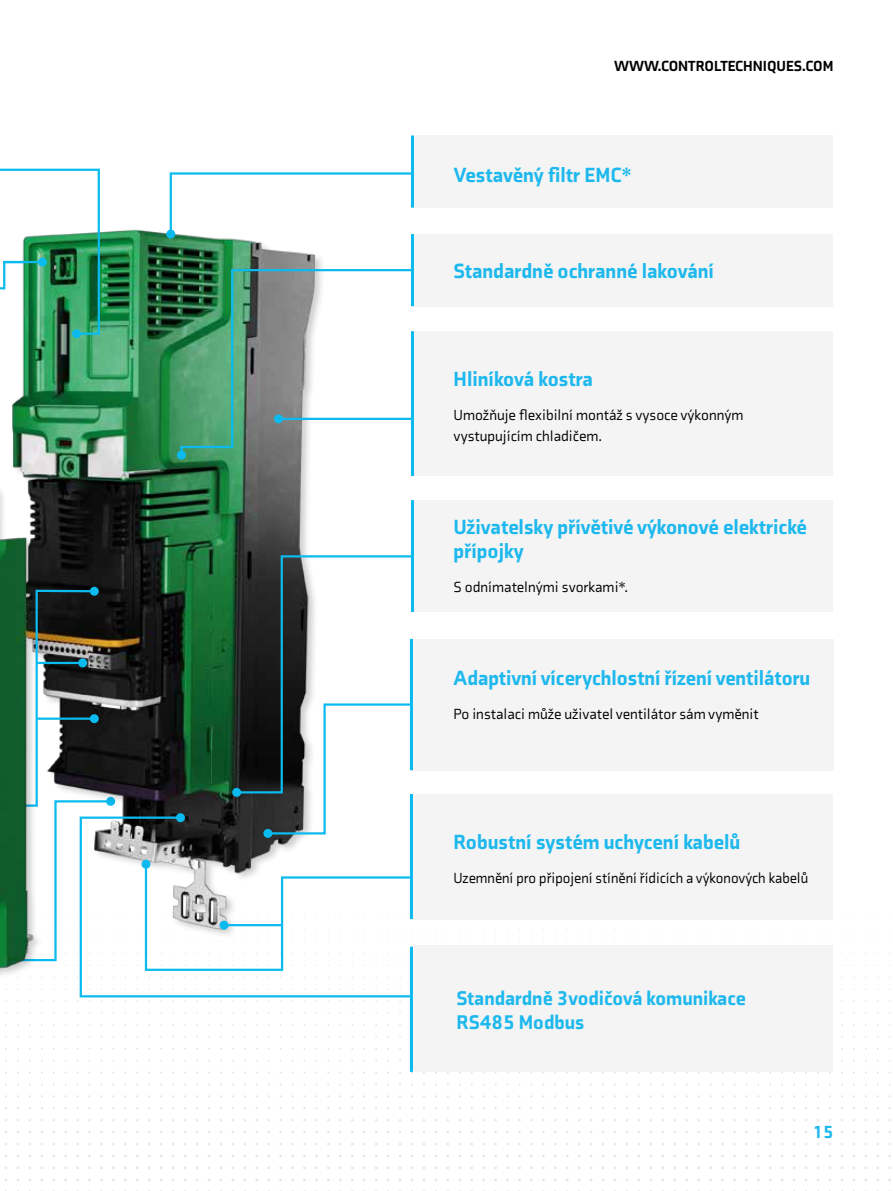
<style>
.page{position:relative;width:893px;height:1191px;background:#fff}
.page>*{position:absolute;margin:0;border:0;box-sizing:border-box;transform-origin:0 0}
.Small_Green_Heading{font:900 21px/24px "Axia";color:#1db8ed}
.Small_Green_Heading-2{font:900 20.25px/24px "Axia";color:#1db8ed}
.t1{font:900 18px "Axia";color:#1db8ed}
.Body_Copy__Left{font:15px/21px "Axia";color:#000}
.Small_Green_Heading-3{font:15px "Axia";color:#000}
.t2{font:900 15px "Axia";color:#000}
</style>
<div class="page">
<div style="left:412px;top:794px;width:421px;height:125px;background:#f4f4f4"></div>
<div style="left:412px;top:500px;width:421px;height:112px;background:#f4f4f4"></div>
<img style="left:0;top:229px;width:365px;height:785px">
<div style="left:412px;top:945px;width:421px;height:126px;background:#f4f4f4"></div>
<div style="left:411px;top:639px;width:423px;height:131px;background:#f4f4f4"></div>
<hr style="left:410px;top:794px;width:3px;height:125px;background:#0bbbef">
<hr style="left:410px;top:946px;width:3px;height:125px;background:#0bbbef">
<div style="left:412px;top:331px;width:421px;height:145px;background:#f4f4f4"></div>
<hr style="left:411px;top:331px;width:3px;height:145px;background:#0bbbef">
<hr style="left:411px;top:500px;width:3px;height:112px;background:#0bbbef">
<div style="left:412px;top:135px;width:421px;height:73px;background:#f4f4f4"></div>
<div style="left:412px;top:234px;width:421px;height:72px;background:#f4f4f4"></div>
<hr style="left:411px;top:135px;width:3px;height:73px;background:#0bbbef">
<hr style="left:411px;top:234px;width:3px;height:72px;background:#0bbbef">
<svg style="left:0;top:168px;width:101px;height:168px"></svg>
<div style="left:72px;top:329px;width:9px;height:9px;background:#0bbbef;border-radius:50%"></div>
<svg style="left:79px;top:815px;width:331px;height:183px"></svg>
<div style="left:176px;top:813px;width:9px;height:9px;background:#0bbbef;border-radius:50%"></div>
<svg style="left:144px;top:862px;width:271px;height:116px"></svg>
<div style="left:141px;top:859px;width:9px;height:9px;background:#0bbbef;border-radius:50%"></div>
<hr style="left:224px;top:924px;width:58px;height:2px;background:#0bbbef">
<div style="left:220px;top:920px;width:9px;height:9px;background:#0bbbef;border-radius:50%"></div>
<svg style="left:266px;top:794px;width:144px;height:41px"></svg>
<div style="left:263px;top:829px;width:9px;height:9px;background:#0bbbef;border-radius:50%"></div>
<svg style="left:234px;top:554px;width:181px;height:240px"></svg>
<div style="left:232px;top:788px;width:9px;height:9px;background:#0bbbef;border-radius:50%"></div>
<svg style="left:179px;top:268px;width:236px;height:189px"></svg>
<div style="left:177px;top:450px;width:9px;height:9px;background:#0bbbef;border-radius:50%"></div>
<svg style="left:169px;top:172px;width:244px;height:64px"></svg>
<div style="left:166px;top:230px;width:9px;height:9px;background:#0bbbef;border-radius:50%"></div>
<svg style="left:0;top:588px;width:113px;height:378px"></svg>
<div style="left:90px;top:587px;width:9px;height:9px;background:#0bbbef;border-radius:50%"></div>
<p class="t2" style="left:614px;top:56px;width:221px">WWW.CONTROLTECHNIQUES.COM</p>
<p class="Small_Green_Heading" style="left:454px;top:162px;width:180px">Vestavěný filtr EMC*</p>
<p class="Small_Green_Heading" style="left:454px;top:259px;width:262px">Standardně ochranné lakování</p>
<p class="Small_Green_Heading" style="left:454px;top:367px;width:141px">Hliníková kostra</p>
<p class="Body_Copy__Left" style="left:454px;top:404px;width:292px">Umožňuje flexibilní montáž s vysoce výkonným vystupujícím chladičem.</p>
<p class="Small_Green_Heading" style="left:454px;top:514px;width:355px">Uživatelsky přívětivé výkonové elektrické přípojky</p>
<p class="Body_Copy__Left" style="left:454px;top:576px;width:176px">S odnímatelnými svorkami*.</p>
<p class="Small_Green_Heading" style="left:454px;top:665px;width:358px">Adaptivní vícerychlostní řízení ventilátoru</p>
<p class="Small_Green_Heading-3" style="left:454px;top:705px;width:307px">Po instalaci může uživatel ventilátor sám vyměnit</p>
<p class="Small_Green_Heading" style="left:454px;top:829px;width:288px">Robustní systém uchycení kabelů</p>
<p class="Body_Copy__Left" style="left:454px;top:867px;width:356px">Uzemnění pro připojení stínění řídicích a výkonových kabelů</p>
<p class="Small_Green_Heading-2" style="left:456px;top:985px;width:291px">Standardně 3vodičová komunikace<br>RS485 Modbus</p>
<p class="t1" style="left:813px;top:1121px;width:22px">15</p>
</div>
